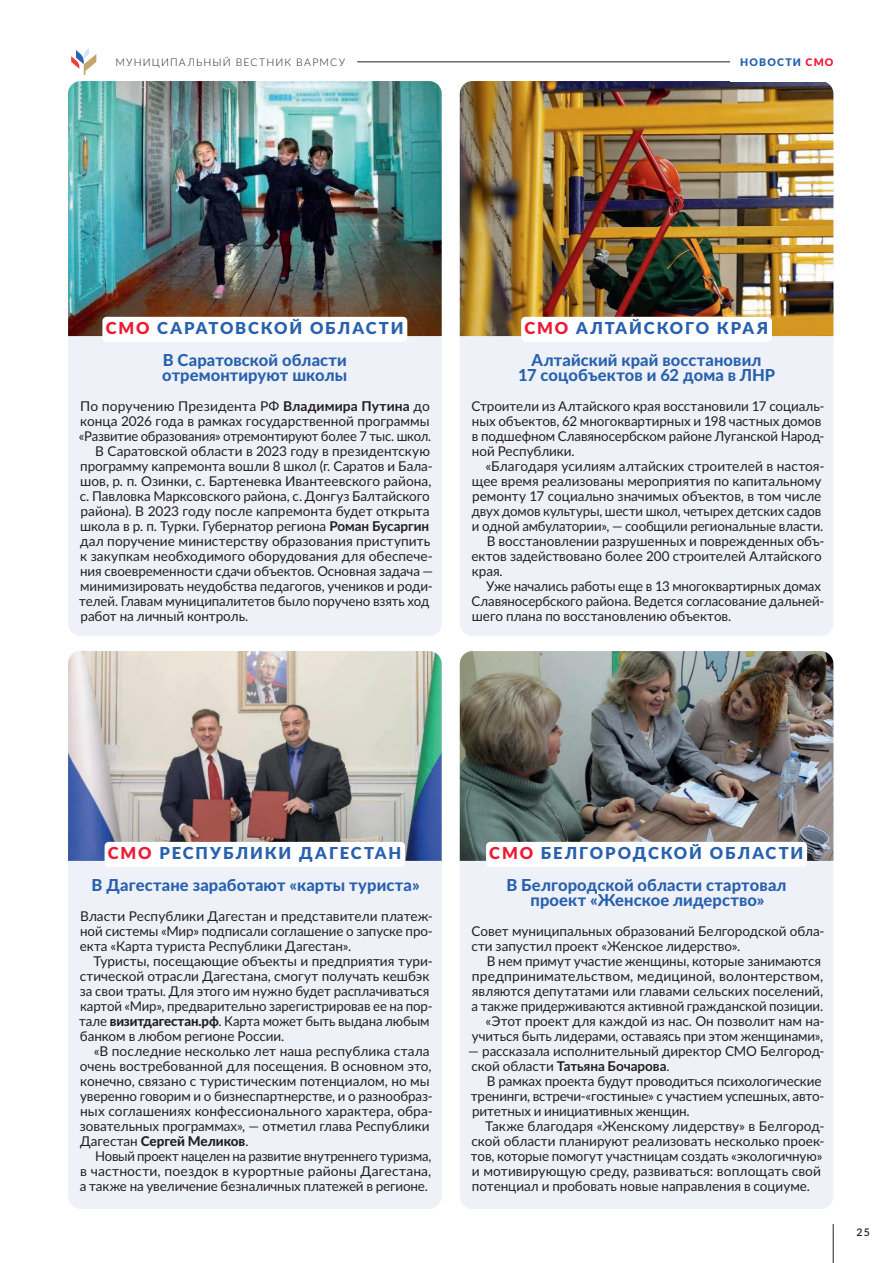
<style>
.page{position:relative;width:893px;height:1263px;background:#fff}
.page>*{position:absolute;margin:0;border:0;box-sizing:border-box;transform-origin:0 0}
.t1{font:800 16.5px/31.7px "Lato";letter-spacing:.005em;color:#2861ae;text-align:center}
.t2{font:13.5px/15px "Lato";letter-spacing:-.005em;color:#231f20}
.t3{font:300 10.5px "Lato";letter-spacing:.11em;color:#231f20}
.t4{font:900 10.5px "Lato";letter-spacing:.11em;color:#2861ae}
.t5{font:600 10.5px "Lato";color:#231f20}
.s1{color:#ed1a35}
.s2{font-weight:900;color:#ed1a35}
.s3{font-weight:900}
.s4{font-weight:700}
.s5{font-weight:800}
</style>
<div class="page">
<div style="left:68px;top:140px;width:374px;height:496px;background:#eff1f8;border-radius:13px"></div>
<div style="left:460px;top:140px;width:373px;height:496px;background:#eff1f8;border-radius:13px"></div>
<div style="left:68px;top:710px;width:374px;height:499px;background:#eff1f8;border-radius:13px"></div>
<div style="left:460px;top:710px;width:373px;height:499px;background:#eff1f8;border-radius:13px"></div>
<img style="left:68px;top:81px;width:374px;height:255px">
<img style="left:460px;top:81px;width:373px;height:255px">
<img style="left:68px;top:651px;width:374px;height:210px">
<img style="left:460px;top:651px;width:373px;height:210px">
<div style="left:102px;top:317px;width:305px;height:25px;background:#fff;border-radius:4px"></div>
<div style="left:521px;top:317px;width:251px;height:25px;background:#fff;border-radius:4px"></div>
<div style="left:105px;top:842px;width:300px;height:25px;background:#fff;border-radius:4px"></div>
<div style="left:486px;top:842px;width:321px;height:25px;background:#fff;border-radius:4px"></div>
<svg style="left:71px;top:48px;width:25px;height:27px"></svg>
<hr style="left:357px;top:62px;width:476px;height:1px;background:#231f20">
<hr style="left:833px;top:1224px;width:1px;height:39px;background:#231f20">
<div style="left:730px;top:51px;width:103px;height:30px;background:#fff"></div>
<p class="t3" style="left:115px;top:55px;width:231px">МУНИЦИПАЛЬНЫЙ ВЕСТНИК ВАРМСУ</p>
<p class="t4" style="left:740px;top:54px;width:95px">НОВОСТИ <span class="s1">СМО</span></p>
<p class="t1" style="left:106px;top:312px;width:299px"><span class="s2">СМО</span> <span class="s3">САРАТОВСКОЙ ОБЛАСТИ<br></span>В Саратовской области</p>
<p class="t1" style="left:162px;top:358px;width:187px">отремонтируют школы</p>
<p class="t2" style="left:80px;top:398px;width:351px">По поручению Президента РФ <span class="s4">Владимира Путина</span> до</p>
<p class="t2" style="left:80px;top:413px;width:351px">конца 2026 года в рамках государственной программы</p>
<p class="t2" style="left:79px;top:428px;width:354px">«Развитие образования» отремонтируют более 7 тыс. школ.</p>
<p class="t2" style="left:95px;top:443px;width:336px">В Саратовской области в 2023 году в президентскую</p>
<p class="t2" style="left:80px;top:458px;width:354px">программу капремонта вошли 8 школ (г. Саратов и Бала-</p>
<p class="t2" style="left:80px;top:473px;width:353px">шов, р. п. Озинки, с. Бартеневка Ивантеевского района,</p>
<p class="t2" style="left:80px;top:488px;width:352px">с. Павловка Марксовского района, с. Донгуз Балтайского</p>
<p class="t2" style="left:80px;top:503px;width:351px">района). В 2023 году после капремонта будет открыта</p>
<p class="t2" style="left:80px;top:518px;width:351px">школа в р. п. Турки. Губернатор региона <span class="s4">Роман Бусаргин</span></p>
<p class="t2" style="left:80px;top:533px;width:352px">дал поручение министерству образования приступить</p>
<p class="t2" style="left:80px;top:548px;width:354px">к закупкам необходимого оборудования для обеспече-</p>
<p class="t2" style="left:80px;top:563px;width:355px">ния своевременности сдачи объектов. Основная задача —</p>
<p class="t2" style="left:80px;top:578px;width:354px">минимизировать неудобства педагогов, учеников и роди-</p>
<p class="t2" style="left:79px;top:593px;width:352px">телей. Главам муниципалитетов было поручено взять ход</p>
<p class="t2" style="left:80px;top:608px;width:169px">работ на личный контроль.</p>
<p class="t1" style="left:524px;top:312px;width:245px"><span class="s2">СМО</span> <span class="s3">АЛТАЙСКОГО КРАЯ<br></span>Алтайский край восстановил</p>
<p class="t1" style="left:518px;top:358px;width:258px">17 соцобъектов и 62 дома в ЛНР</p>
<p class="t2" style="left:472px;top:398px;width:354px">Строители из Алтайского края восстановили 17 социаль&shy;ных объектов, 62 многоквартирных и 198 частных домов в подшефном Славяносербском районе Луганской Народ&shy;ной Республики.</p>
<p class="t2" style="left:486px;top:458px;width:340px">«Благодаря усилиям алтайских строителей в настоя-</p>
<p class="t2" style="left:472px;top:473px;width:351px">щее время реализованы мероприятия по капитальному</p>
<p class="t2" style="left:472px;top:488px;width:351px">ремонту 17 социально значимых объектов, в том числе</p>
<p class="t2" style="left:472px;top:503px;width:351px">двух домов культуры, шести школ, четырех детских садов</p>
<p class="t2" style="left:472px;top:518px;width:353px">и одной амбулатории», — сообщили региональные власти.</p>
<p class="t2" style="left:487px;top:533px;width:339px">В восстановлении разрушенных и поврежденных объ-</p>
<p class="t2" style="left:471px;top:548px;width:352px">ектов задействовано более 200 строителей Алтайского</p>
<p class="t2" style="left:472px;top:563px;width:32px">края.</p>
<p class="t2" style="left:486px;top:578px;width:336px">Уже начались работы еще в 13 многоквартирных домах</p>
<p class="t2" style="left:472px;top:593px;width:354px">Славяносербского района. Ведется согласование дальней-</p>
<p class="t2" style="left:472px;top:608px;width:261px">шего плана по восстановлению объектов.</p>
<p class="t1" style="left:92px;top:837px;width:330px"><span class="s2">СМО</span> <span class="s3">РЕСПУБЛИКИ ДАГЕСТАН<br></span>В Дагестане заработают «карты туриста»</p>
<p class="t2" style="left:80px;top:908px;width:355px;text-align:justify">Власти Республики Дагестан и представители платеж&shy;ной системы «Мир» подписали соглашение о запуске про&shy;екта «Карта туриста Республики Дагестан».</p>
<p class="t2" style="left:79px;top:953px;width:355px;text-indent:14px">Туристы, посещающие объекты и предприятия тури&shy;стической отрасли Дагестана, смогут получать кешбэк за свои траты. Для этого им нужно будет расплачиваться картой «Мир», предварительно зарегистрировав ее на пор&shy;тале <span class="s5">визитдагестан.рф</span>. Карта может быть выдана любым банком в любом регионе России.</p>
<p class="t2" style="left:80px;top:1043px;width:355px;text-indent:14px">«В последние несколько лет наша республика стала очень востребованной для посещения. В основном это, конечно, связано с туристическим потенциалом, но мы уверенно говорим и о бизнеспартнерстве, и о разнообраз&shy;ных соглашениях конфессионального характера, обра&shy;зовательных программах», — отметил глава Республики Дагестан <span class="s5">Сергей Меликов</span>.</p>
<p class="t2" style="left:80px;top:1148px;width:353px;text-align:justify;text-indent:15px">Новый проект нацелен на развитие внутреннего туризма, в частности, поездок в курортные районы Дагестана, а также на увеличение безналичных платежей в регионе.</p>
<p class="t1" style="left:489px;top:837px;width:316px"><span class="s2">СМО</span> <span class="s3">БЕЛГОРОДСКОЙ ОБЛАСТИ<br></span>В Белгородской области стартовал</p>
<p class="t1" style="left:530px;top:883px;width:236px">проект «Женское лидерство»</p>
<p class="t2" style="left:471px;top:923px;width:355px">Совет муниципальных образований Белгородской обла&shy;сти запустил проект «Женское лидерство».</p>
<p class="t2" style="left:472px;top:953px;width:353px;text-align:right">В нем примут участие женщины, которые занимаются предпринимательством, медициной, волонтерством, являются депутатами или главами сельских поселений, а также придерживаются активной гражданской позиции. «Этот проект для каждой из нас. Он позволит нам на-- учиться быть лидерами, оставаясь при этом женщинами»,</p>
<p class="t2" style="left:468px;top:1043px;width:358px">— рассказала исполнительный директор СМО Белгород&shy;ской области <span class="s4">Татьяна Бочарова</span>.</p>
<p class="t2" style="left:471px;top:1073px;width:355px;text-indent:16px">В рамках проекта будут проводиться психологические тренинги, встречи-«гостиные» с участием успешных, авто&shy;ритетных и инициативных женщин.</p>
<p class="t2" style="left:471px;top:1118px;width:355px;text-indent:14px">Также благодаря «Женскому лидерству» в Белгород&shy;ской области планируют реализовать несколько проек&shy;тов, которые помогут участницам создать «экологичную» и мотивирующую среду, развиваться: воплощать свой потенциал и пробовать новые направления в социуме.</p>
<p class="t5" style="left:856px;top:1225px;width:15px">25</p>
</div>
